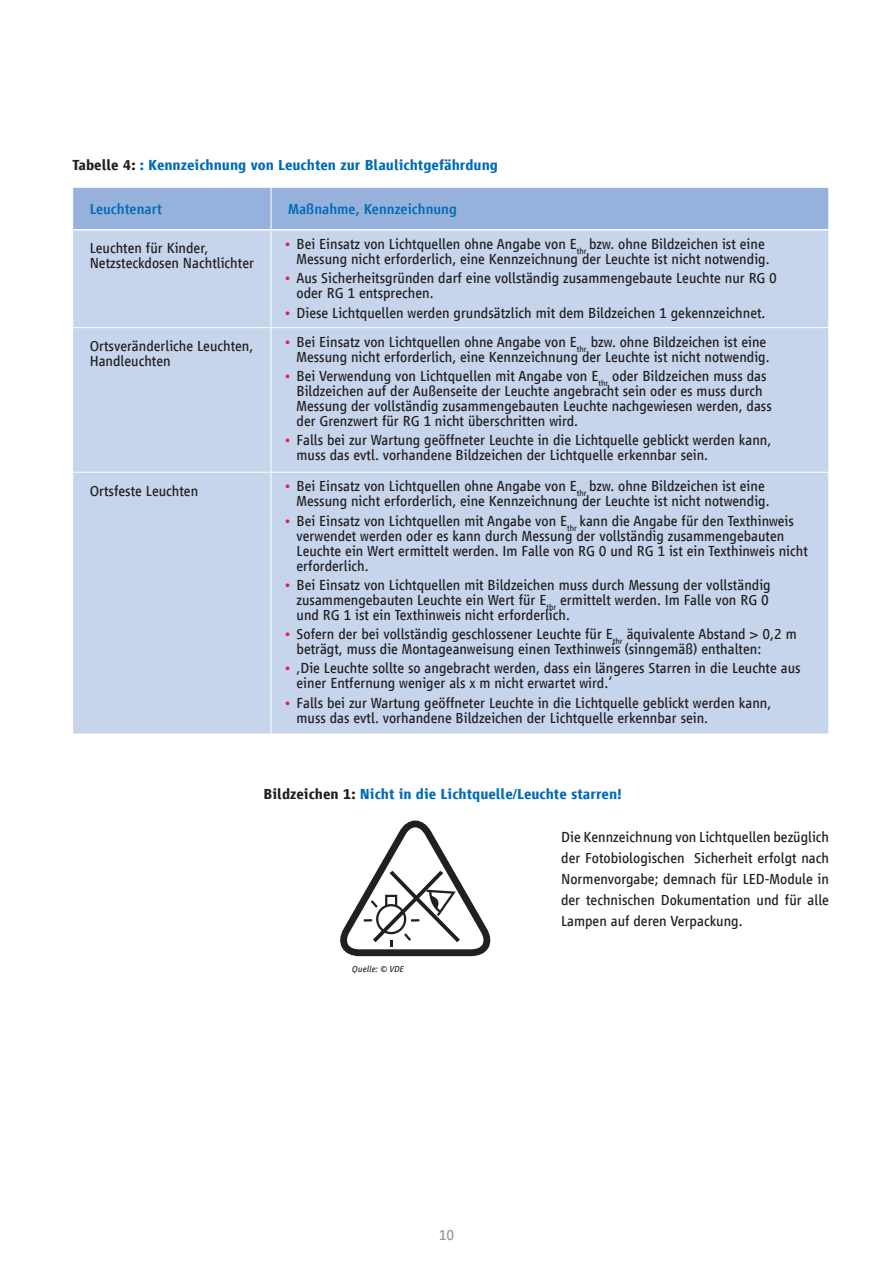
<style>
.page{position:relative;width:893px;height:1263px;background:#fff}
.page>*{position:absolute;margin:0;border:0;box-sizing:border-box;transform-origin:0 0}
.t1{font:15px/15px "Vialog LT Com";color:#231f20}
.t2{font:700 15px "Vialog LT Com";color:#006cb7}
.t3{font:500 15px "Vialog LT Com";color:#006cb7}
.t4{font:15px "Vialog LT Com";color:#939598}
.t5{font:italic 9px "Vialog LT Com";letter-spacing:.02em;color:#231f20}
.s1{color:#231f20}
.s2{color:#ed1845}
</style>
<div class="page">
<svg style="left:340px;top:820px;width:151px;height:136px"></svg>
<div style="left:73px;top:188px;width:755px;height:41px;background:#96b2dc"></div>
<div style="left:73px;top:231px;width:755px;height:503px;background:#c6d4ec"></div>
<hr style="left:271px;top:188px;width:1px;height:41px;background:#fff">
<hr style="left:271px;top:231px;width:1px;height:96px;background:#fff">
<hr style="left:73px;top:327px;width:198px;height:1px;background:#fff">
<hr style="left:271px;top:327px;width:558px;height:1px;background:#fff">
<hr style="left:271px;top:328px;width:1px;height:144px;background:#fff">
<hr style="left:73px;top:472px;width:198px;height:1px;background:#fff">
<hr style="left:271px;top:472px;width:558px;height:1px;background:#fff">
<hr style="left:271px;top:473px;width:1px;height:261px;background:#fff">
<p class="t2" style="left:73px;top:157px;width:427px"><span class="s1">Tabelle 4:</span> : Kennzeichnung von Leuchten zur Blaulichtgefährdung</p>
<p class="t3" style="left:90px;top:200px;width:74px">Leuchtenart</p>
<p class="t3" style="left:288px;top:200px;width:170px">Maßnahme, Kennzeichnung</p>
<p class="t1" style="left:90px;top:241px;width:166px">Leuchten für Kinder,<br>Netzsteckdosen Nachtlichter</p>
<p class="t1" style="left:297px;top:237px;width:474px;text-indent:-13px"><span class="s2">•</span> Bei Einsatz von Lichtquellen ohne Angabe von E<sub>thr</sub> bzw. ohne Bildzeichen ist eine<br>Messung nicht erforderlich, eine Kennzeichnung der Leuchte ist nicht notwendig.</p>
<p class="t1" style="left:297px;top:271px;width:482px;text-indent:-13px"><span class="s2">•</span> Aus Sicherheitsgründen darf eine vollständig zusammengebaute Leuchte nur RG 0 oder RG 1 entsprechen.</p>
<p class="t1" style="left:284px;top:305px;width:483px"><span class="s2">•</span> Diese Lichtquellen werden grundsätzlich mit dem Bildzeichen 1 gekennzeichnet.</p>
<p class="t1" style="left:90px;top:339px;width:165px">Ortsveränderliche Leuchten,<br>Handleuchten</p>
<p class="t1" style="left:284px;top:334px;width:487px;text-align:right"><span class="s2">•</span> Bei Einsatz von Lichtquellen ohne Angabe von E<sub>thr</sub> bzw. ohne Bildzeichen ist eine<br>Messung nicht erforderlich, eine Kennzeichnung der Leuchte ist nicht notwendig.</p>
<p class="t1" style="left:297px;top:369px;width:477px;text-indent:-13px"><span class="s2">•</span> Bei Verwendung von Lichtquellen mit Angabe von E<sub>thr</sub> oder Bildzeichen muss das Bildzeichen auf der Außenseite der Leuchte angebracht sein oder es muss durch Messung der vollständig zusammengebauten Leuchte nachgewiesen werden, dass der Grenzwert für RG 1 nicht überschritten wird.</p>
<p class="t1" style="left:297px;top:433px;width:476px;text-indent:-13px"><span class="s2">•</span> Falls bei zur Wartung geöffneter Leuchte in die Lichtquelle geblickt werden kann, muss das evtl. vorhandene Bildzeichen der Lichtquelle erkennbar sein.</p>
<p class="t1" style="left:90px;top:483px;width:110px">Ortsfeste Leuchten</p>
<p class="t1" style="left:297px;top:479px;width:474px;text-indent:-13px"><span class="s2">•</span> Bei Einsatz von Lichtquellen ohne Angabe von E<sub>thr</sub> bzw. ohne Bildzeichen ist eine<br>Messung nicht erforderlich, eine Kennzeichnung der Leuchte ist nicht notwendig.</p>
<p class="t1" style="left:297px;top:513px;width:513px;text-indent:-13px"><span class="s2">•</span> Bei Einsatz von Lichtquellen mit Angabe von E<sub>thr</sub> kann die Angabe für den Texthinweis verwendet werden oder es kann durch Messung der vollständig zusammengebauten Leuchte ein Wert ermittelt werden. Im Falle von RG 0 und RG 1 ist ein Texthinweis nicht erforderlich.</p>
<p class="t1" style="left:297px;top:577px;width:476px;text-indent:-13px"><span class="s2">•</span> Bei Einsatz von Lichtquellen mit Bildzeichen muss durch Messung der vollständig zusammengebauten Leuchte ein Wert für E<sub>thr</sub> ermittelt werden. Im Falle von RG 0 und RG 1 ist ein Texthinweis nicht erforderlich.</p>
<p class="t1" style="left:297px;top:627px;width:502px;text-indent:-13px"><span class="s2">•</span> Sofern der bei vollständig geschlossener Leuchte für E<sub>thr</sub> äquivalente Abstand &gt; 0,2 m beträgt, muss die Montageanweisung einen Texthinweis (sinngemäß) enthalten:</p>
<p class="t1" style="left:297px;top:661px;width:505px;text-indent:-13px"><span class="s2">•</span> ‚Die Leuchte sollte so angebracht werden, dass ein längeres Starren in die Leuchte aus einer Entfernung weniger als x m nicht erwartet wird.‘</p>
<p class="t1" style="left:297px;top:695px;width:476px;text-indent:-13px"><span class="s2">•</span> Falls bei zur Wartung geöffneter Leuchte in die Lichtquelle geblickt werden kann, muss das evtl. vorhandene Bildzeichen der Lichtquelle erkennbar sein.</p>
<p class="t2" style="left:264px;top:785px;width:360px"><span class="s1">Bildzeichen 1:</span> Nicht in die Lichtquelle/Leuchte starren!</p>
<p class="t5" style="left:352px;top:964px;width:53px">Quelle: © VDE</p>
<p class="t4" style="left:439px;top:1226px;width:17px">10</p>
<p class="t1" style="left:561px;top:826px;width:270px;line-height:21px;text-align:justify">Die Kennzeichnung von Lichtquellen bezüglich der Fotobiologischen Sicherheit erfolgt nach Normenvorgabe; demnach für LED-Module in der technischen Dokumentation und für alle Lampen auf deren Verpackung.</p>
</div>
